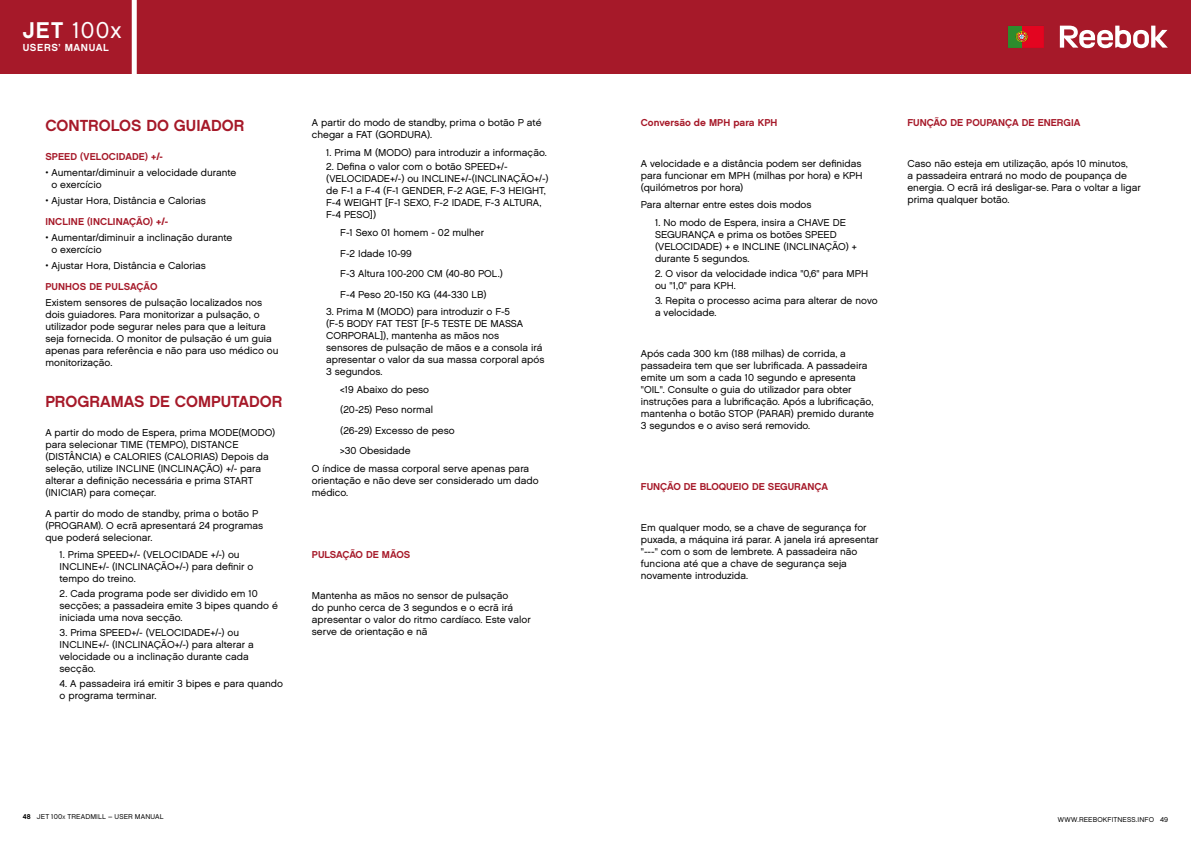
<style>
.page{position:relative;width:1191px;height:842px;background:#fff}
.page>*{position:absolute;margin:0;border:0;box-sizing:border-box;transform-origin:0 0}
.t1{font:22.8px "Reefont";color:#fff}
.t2{font:700 16px "Reefont";letter-spacing:-.005em;color:#a61929}
.t3{font:700 10.2px "Reefont";letter-spacing:.055em;color:#fff}
.t4{font:10px/12px "Reefont";color:#000}
.t5{font:700 10px "Reefont";color:#a61929}
.t6{font:700 10px "Reefont";letter-spacing:-.02em;color:#a61929}
.t7{font:7px "Reefont";letter-spacing:.02em;color:#000}
.s1{font-weight:700}
.s2{font-size:5px}
</style>
<div class="page">
<div style="left:0;top:0;width:1191px;height:74px;background:#a61929"></div>
<div style="left:132px;top:0;width:5px;height:80px;background:#fff"></div>
<svg style="left:1059px;top:26px;width:108px;height:22px"></svg>
<svg style="left:1008px;top:26px;width:35px;height:22px"></svg>
<h1 class="t1" style="left:23px;top:17px;width:100px"><span class="s1">JET</span> 100x</h1>
<p class="t3" style="left:23px;top:41px;width:88px">USERS’ MANUAL</p>
<h2 class="t2" style="left:45px;top:115px;width:201px">CONTROLOS DO GUIADOR</h2>
<p class="t5" style="left:45px;top:150px;width:119px">SPEED (VELOCIDADE) +/-</p>
<p class="t4" style="left:51px;top:167px;width:186px;text-indent:-6px">• Aumentar/diminuir a velocidade durante o exercício</p>
<p class="t4" style="left:45px;top:195px;width:162px">• Ajustar Hora, Distância e Calorias</p>
<p class="t5" style="left:45px;top:215px;width:124px">INCLINE (INCLINAÇÃO) +/-</p>
<p class="t4" style="left:51px;top:232px;width:182px;text-indent:-6px">• Aumentar/diminuir a inclinação durante o exercício</p>
<p class="t4" style="left:45px;top:260px;width:162px">• Ajustar Hora, Distância e Calorias</p>
<p class="t5" style="left:45px;top:280px;width:114px">PUNHOS DE PULSAÇÃO</p>
<p class="t4" style="left:45px;top:297px;width:235px">Existem sensores de pulsação localizados nos dois guiadores. Para monitorizar a pulsação, o utilizador pode segurar neles para que a leitura seja fornecida. O monitor de pulsação é um guia apenas para referência e não para uso médico ou monitorização.</p>
<h2 class="t2" style="left:45px;top:391px;width:238px">PROGRAMAS DE COMPUTADOR</h2>
<p class="t4" style="left:45px;top:427px;width:231px">A partir do modo de Espera, prima MODE(MODO) para selecionar TIME (TEMPO), DISTANCE (DISTÂNCIA) e CALORIES (CALORIAS) Depois da seleção, utilize INCLINE (INCLINAÇÃO) +/- para alterar a definição necessária e prima START (INICIAR) para começar.</p>
<p class="t4" style="left:45px;top:508px;width:219px">A partir do modo de standby, prima o botão P (PROGRAM). O ecrã apresentará 24 programas que poderá selecionar.</p>
<p class="t4" style="left:60px;top:549px;width:195px">1. Prima SPEED+/- (VELOCIDADE +/-) ou<br>INCLINE+/- (INCLINAÇÃO+/-) para definir o tempo do treino.</p>
<p class="t4" style="left:60px;top:588px;width:220px">2. Cada programa pode ser dividido em 10 secções; a passadeira emite 3 bipes quando é iniciada uma nova secção.</p>
<p class="t4" style="left:60px;top:627px;width:196px">3. Prima SPEED+/- (VELOCIDADE+/-) ou<br>INCLINE+/- (INCLINAÇÃO+/-) para alterar a velocidade ou a inclinação durante cada secção.</p>
<p class="t4" style="left:60px;top:678px;width:225px">4. A passadeira irá emitir 3 bipes e para quando o programa terminar.</p>
<p class="t4" style="left:312px;top:117px;width:231px">A partir do modo de standby, prima o botão P até chegar a FAT (GORDURA).</p>
<p class="t4" style="left:326px;top:147px;width:222px">1. Prima M (MODO) para introduzir a informação.</p>
<p class="t4" style="left:326px;top:162px;width:224px">2. Defina o valor com o botão SPEED+/- (VELOCIDADE+/-) ou INCLINE+/-(INCLINAÇÃO+/-) de F-1 a F-4 (F-1 GENDER, F-2 AGE, F-3 HEIGHT, F-4 WEIGHT [F-1 SEXO, F-2 IDADE, F-3 ALTURA, F-4 PESO])</p>
<p class="t4" style="left:340px;top:223px;width:164px;line-height:20.5px">F-1 Sexo 01 homem - 02 mulher<br>F-2 Idade 10-99<br>F-3 Altura 100-200 CM (40-80 POL.)<br>F-4 Peso 20-150 KG (44-330 LB)</p>
<p class="t4" style="left:326px;top:306px;width:220px">3. Prima M (MODO) para introduzir o F-5<br>(F-5 BODY FAT TEST [F-5 TESTE DE MASSA CORPORAL]), mantenha as mãos nos<br>sensores de pulsação de mãos e a consola irá apresentar o valor da sua massa corporal após 3 segundos.</p>
<p class="t4" style="left:340px;top:380px;width:116px;line-height:20.5px">&lt;19 Abaixo do peso (20-25) Peso normal (26-29) Excesso de peso &gt;30 Obesidade</p>
<p class="t4" style="left:312px;top:463px;width:228px">O índice de massa corporal serve apenas para orientação e não deve ser considerado um dado médico.</p>
<p class="t6" style="left:312px;top:548px;width:100px">PULSAÇÃO DE MÃOS</p>
<p class="t4" style="left:312px;top:590px;width:220px">Mantenha as mãos no sensor de pulsação<br>do punho cerca de 3 segundos e o ecrã irá apresentar o valor do ritmo cardíaco. Este valor serve de orientação e nã</p>
<p class="t5" style="left:641px;top:116px;width:138px">Conversão de MPH para KPH</p>
<p class="t4" style="left:641px;top:158px;width:223px;text-align:justify">A velocidade e a distância podem ser definidas para funcionar em MPH (milhas por hora) e KPH (quilómetros por hora)</p>
<p class="t4" style="left:641px;top:199px;width:172px">Para alternar entre estes dois modos</p>
<p class="t4" style="left:655px;top:217px;width:203px">1. No modo de Espera, insira a CHAVE DE<br>SEGURANÇA e prima os botões SPEED (VELOCIDADE) + e INCLINE (INCLINAÇÃO) + durante 5 segundos.</p>
<p class="t4" style="left:655px;top:268px;width:215px">2. O visor da velocidade indica "0,6" para MPH ou "1,0" para KPH.</p>
<p class="t4" style="left:655px;top:295px;width:224px">3. Repita o processo acima para alterar de novo a velocidade.</p>
<p class="t4" style="left:641px;top:348px;width:235px">Após cada 300 km (188 milhas) de corrida, a passadeira tem que ser lubrificada. A passadeira emite um som a cada 10 segundo e apresenta "OIL". Consulte o guia do utilizador para obter instruções para a lubrificação. Após a lubrificação, mantenha o botão STOP (PARAR) premido durante 3 segundos e o aviso será removido.</p>
<p class="t5" style="left:641px;top:480px;width:189px">FUNÇÃO DE BLOQUEIO DE SEGURANÇA</p>
<p class="t4" style="left:641px;top:522px;width:239px">Em qualquer modo, se a chave de segurança for puxada, a máquina irá parar. A janela irá apresentar "---" com o som de lembrete. A passadeira não funciona até que a chave de segurança seja novamente introduzida.</p>
<p class="t5" style="left:907px;top:116px;width:174px">FUNÇÃO DE POUPANÇA DE ENERGIA</p>
<p class="t4" style="left:907px;top:158px;width:235px">Caso não esteja em utilização, após 10 minutos,<br>a passadeira entrará no modo de poupança de energia. O ecrã irá desligar-se. Para o voltar a ligar prima qualquer botão.</p>
<p class="t7" style="left:23px;top:812px;width:142px"><span class="s1">48</span> JET 100<span class="s2">X</span> TREADMILL – USER MANUAL</p>
<p class="t7" style="left:1057px;top:815px;width:112px">WWW.REEBOKFITNESS.INFO 49</p>
</div>
